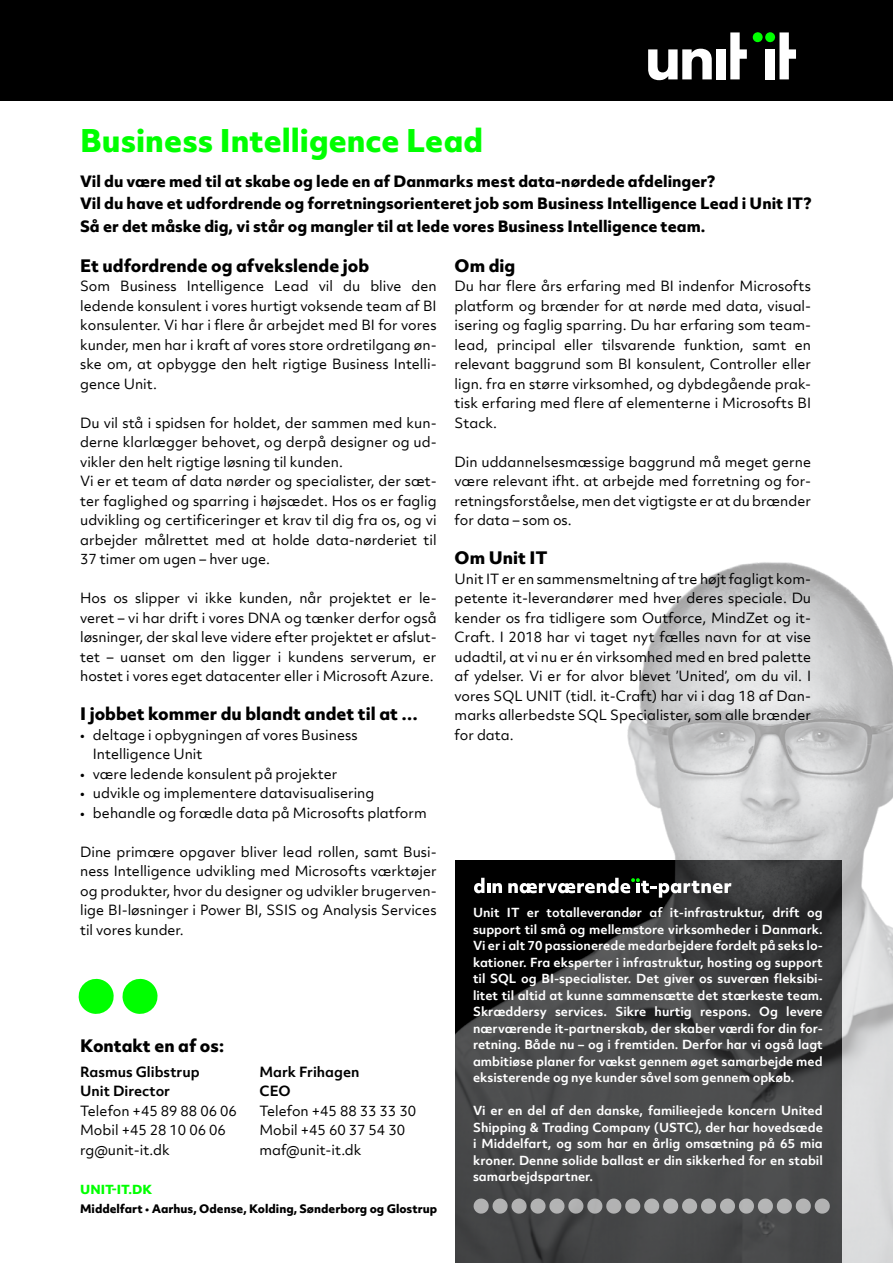
<style>
.page{position:relative;width:893px;height:1263px;background:#fff}
.page>*{position:absolute;margin:0;border:0;box-sizing:border-box;transform-origin:0 0}
.t1{font:800 30px "Objektiv Mk 2";color:#0f0}
.t2{font:800 16.5px "Objektiv Mk 2";color:#000}
.t3{font:800 15px/22.5px "Objektiv Mk 2";color:#000}
.t4{font:13.5px/19.5px "Objektiv Mk 2";color:#000}
.t5{font:700 13.5px/19.5px "Objektiv Mk 2";color:#000}
.t6{font:700 12px/16.5px "Objektiv Mk 2";color:#fff;text-align:justify}
.t7{font:800 12px "Objektiv Mk 2";color:#0f0}
.t8{font:800 11.25px "Objektiv Mk 2";color:#000}
</style>
<div class="page">
<img style="left:455px;top:562px;width:438px;height:701px">
<svg style="left:122px;top:979px;width:36px;height:35px"></svg>
<svg style="left:79px;top:979px;width:35px;height:35px"></svg>
<svg style="left:473px;top:1198px;width:357px;height:16px;background:#868787"></svg>
<svg style="left:474px;top:878px;width:28px;height:15px"></svg>
<svg style="left:508px;top:878px;width:223px;height:20px"></svg>
<div style="left:0;top:0;width:893px;height:101px;background:#000"></div>
<svg style="left:648px;top:49px;width:64px;height:31px"></svg>
<div style="left:716px;top:49px;width:10px;height:30px;background:#fff"></div>
<svg style="left:730px;top:32px;width:66px;height:47px"></svg>
<h1 class="t1" style="left:80px;top:119px;width:404px">Business Intelligence Lead</h1>
<p class="t3" style="left:80px;top:169px;width:733px">Vil du være med til at skabe og lede en af Danmarks mest data-nørdede afdelinger?<br>Vil du have et udfordrende og forretningsorienteret job som Business Intelligence Lead i Unit IT?<br>Så er det måske dig, vi står og mangler til at lede vores Business Intelligence team.</p>
<p class="t2" style="left:80px;top:254px;width:291px">Et udfordrende og afvekslende job</p>
<p class="t4" style="left:80px;top:276px;width:358px;text-align:justify">Som Business Intelligence Lead vil du blive den ledende konsulent i vores hurtigt voksende team af BI konsulenter. Vi har i flere år arbejdet med BI for vores kunder, men har i kraft af vores store ordretilgang øn&shy;ske om, at opbygge den helt rigtige Business Intelli&shy;gence Unit.</p>
<p class="t4" style="left:80px;top:413px;width:358px">Du vil stå i spidsen for holdet, der sammen med kun&shy;derne klarlægger behovet, og derpå designer og ud&shy;vikler den helt rigtige løsning til kunden.<br>Vi er et team af data nørder og specialister, der sæt&shy;ter faglighed og sparring i højsædet. Hos os er faglig udvikling og certificeringer et krav til dig fra os, og vi arbejder målrettet med at holde data-nørderiet til 37 timer om ugen – hver uge.</p>
<p class="t4" style="left:80px;top:588px;width:358px">Hos os slipper vi ikke kunden, når projektet er le&shy;veret – vi har drift i vores DNA og tænker derfor også løsninger, der skal leve videre efter projektet er afslut&shy;tet – uanset om den ligger i kundens serverum, er hostet i vores eget datacenter eller i Microsoft Azure.</p>
<p class="t2" style="left:80px;top:702px;width:339px">I jobbet kommer du blandt andet til at …</p>
<p class="t4" style="left:93px;top:725px;width:266px;text-indent:-13px">• deltage i opbygningen af vores Business<br>Intelligence Unit</p>
<p class="t4" style="left:80px;top:764px;width:259px">• være ledende konsulent på projekter</p>
<p class="t4" style="left:80px;top:783px;width:296px">• udvikle og implementere datavisualisering</p>
<p class="t4" style="left:80px;top:803px;width:348px">• behandle og forædle data på Microsofts platform</p>
<p class="t4" style="left:80px;top:842px;width:358px;text-align:justify">Dine primære opgaver bliver lead rollen, samt Busi&shy;ness Intelligence udvikling med Microsofts værktøjer og produkter, hvor du designer og udvikler brugerven&shy;lige BI-løsninger i Power BI, SSIS og Analysis Services til vores kunder.</p>
<p class="t2" style="left:80px;top:1033px;width:145px">Kontakt en af os:</p>
<p class="t5" style="left:80px;top:1061px;width:121px">Rasmus Glibstrup<br>Unit Director</p>
<p class="t4" style="left:80px;top:1101px;width:158px">Telefon +45 89 88 06 06<br>Mobil +45 28 10 06 06 rg@unit-it.dk</p>
<p class="t5" style="left:259px;top:1061px;width:102px">Mark Frihagen<br>CEO</p>
<p class="t4" style="left:259px;top:1101px;width:158px">Telefon +45 88 33 33 30<br>Mobil +45 60 37 54 30 maf@unit-it.dk</p>
<p class="t7" style="left:80px;top:1180px;width:74px">UNIT-IT.DK</p>
<p class="t8" style="left:80px;top:1201px;width:359px">Middelfart • Aarhus, Odense, Kolding, Sønderborg og Glostrup</p>
<p class="t2" style="left:455px;top:254px;width:62px">Om dig</p>
<p class="t4" style="left:455px;top:276px;width:358px;text-align:justify">Du har flere års erfaring med BI indenfor Microsofts platform og brænder for at nørde med data, visual&shy;isering og faglig sparring. Du har erfaring som team&shy;lead, principal eller tilsvarende funktion, samt en relevant baggrund som BI konsulent, Controller eller lign. fra en større virksomhed, og dybdegående prak&shy;tisk erfaring med flere af elementerne i Microsofts BI Stack.</p>
<p class="t4" style="left:455px;top:452px;width:358px;text-align:justify">Din uddannelsesmæssige baggrund må meget gerne være relevant ifht. at arbejde med forretning og for&shy;retningsforståelse, men det vigtigste er at du brænder for data – som os.</p>
<p class="t2" style="left:455px;top:546px;width:94px">Om Unit IT</p>
<p class="t4" style="left:455px;top:569px;width:358px;text-align:justify">Unit IT er en sammensmeltning af tre højt fagligt kom&shy;petente it-leverandører med hver deres speciale. Du kender os fra tidligere som Outforce, MindZet og it-Craft. I 2018 har vi taget nyt fælles navn for at vise udadtil, at vi nu er én virksomhed med en bred palette af ydelser. Vi er for alvor blevet ’United’, om du vil. I vores SQL UNIT (tidl. it-Craft) har vi i dag 18 af Dan&shy;marks allerbedste SQL Specialister, som alle brænder for data.</p>
<p class="t6" style="left:473px;top:904px;width:351px">Unit IT er totalleverandør af it-infrastruktur, drift og support til små og mellemstore virksomheder i Danmark.<br>Vi er i alt 70 passionerede medarbejdere fordelt på seks lo&shy;kationer. Fra eksperter i infrastruktur, hosting og support til SQL og BI-specialister. Det giver os suveræn fleksibi&shy;litet til altid at kunne sammensætte det stærkeste team.<br>Skræddersy services. Sikre hurtig respons. Og levere nærværende it-partnerskab, der skaber værdi for din for&shy;retning. Både nu – og i fremtiden. Derfor har vi også lagt ambitiøse planer for vækst gennem øget samarbejde med eksisterende og nye kunder såvel som gennem opkøb.</p>
<p class="t6" style="left:473px;top:1102px;width:351px">Vi er en del af den danske, familieejede koncern United Shipping &amp; Trading Company (USTC), der har hovedsæde i Middelfart, og som har en årlig omsætning på 65 mia kroner. Denne solide ballast er din sikkerhed for en stabil samarbejdspartner.</p>
</div>
